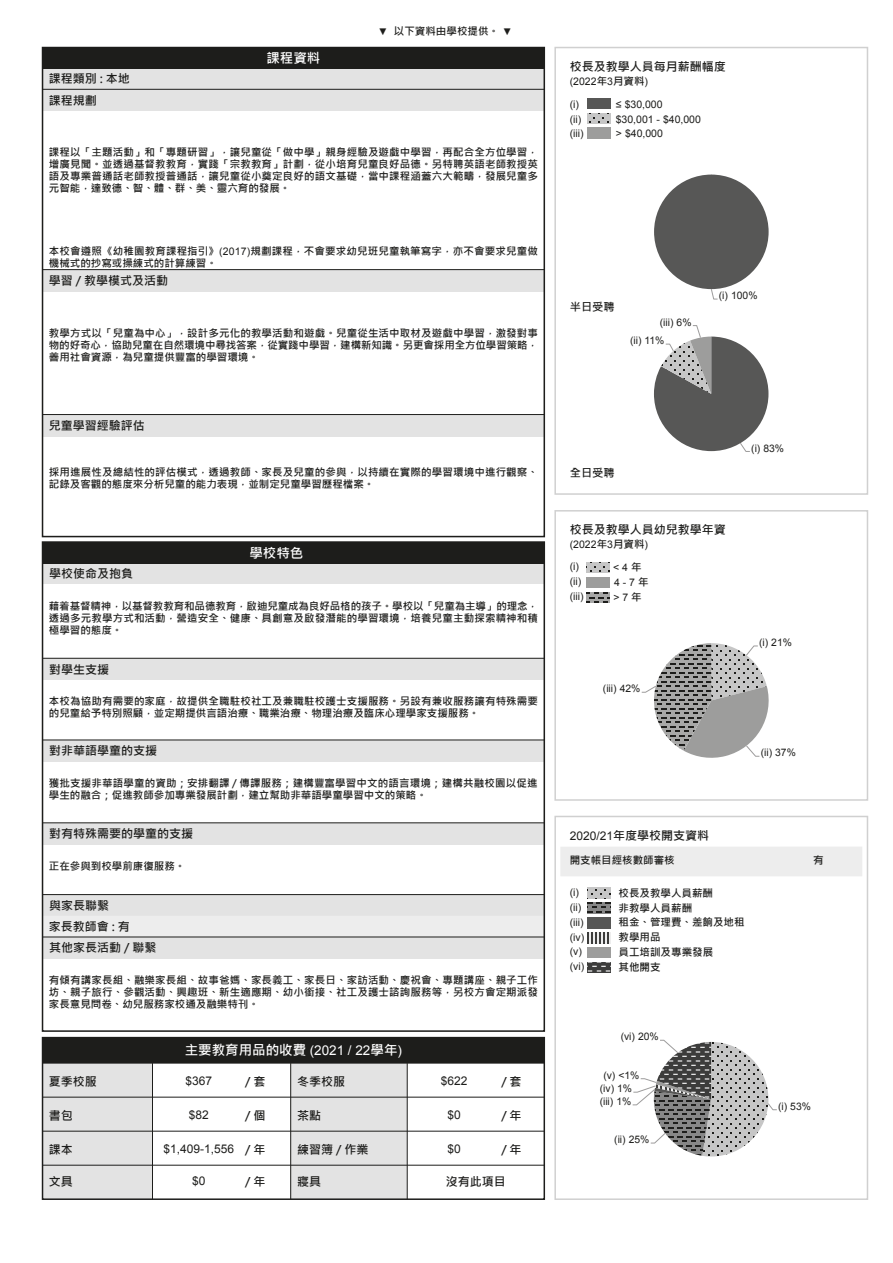
<style>
.page{position:relative;width:893px;height:1263px;background:#fff}
.page>*{position:absolute;margin:0;border:0;box-sizing:border-box;transform-origin:0 0}
.t1{font:700 13.5px "Microsoft Jheng Hei";color:#fff}
.t2{font:700 12px/20.9px "Microsoft Jheng Hei";color:#1d1d1b}
.t3{font:12px "Arial";color:#1d1d1b}
.t4{font:700 11.25px "Microsoft Jheng Hei";color:#1d1d1b}
.t5{font:700 10.5px/12px "Microsoft Jheng Hei";letter-spacing:.01em;color:#1d1d1b;text-align:justify}
.t6{font:10.5px "Arial";color:#1d1d1b}
.t7{font:10.35px "Arial";color:#1d1d1b}
.s1{font-family:"Arial";font-weight:400;font-size:9.75px}
.s2{font-family:"Arial";font-weight:400}
.s3{font-family:"Microsoft Jheng Hei";font-weight:700}
</style>
<div class="page">
<div style="left:560px;top:846px;width:302px;height:30px;background:#ededed"></div>
<img style="left:588px;top:917px;width:22px;height:11px">
<svg style="left:588px;top:962px;width:22px;height:11px"></svg>
<svg style="left:588px;top:932px;width:22px;height:11px"></svg>
<svg style="left:588px;top:903px;width:22px;height:10px"></svg>
<svg style="left:588px;top:888px;width:22px;height:10px"></svg>
<div style="left:554px;top:816px;width:314px;height:384px;border:2px solid #d0d0d0"></div>
<div style="left:554px;top:510px;width:314px;height:291px;border:2px solid #d0d0d0"></div>
<svg style="left:587px;top:592px;width:22px;height:11px"></svg>
<svg style="left:587px;top:562px;width:22px;height:11px"></svg>
<div style="left:554px;top:47px;width:314px;height:448px;border:2px solid #d0d0d0"></div>
<img style="left:587px;top:98px;width:23px;height:11px">
<svg style="left:587px;top:113px;width:23px;height:11px"></svg>
<svg style="left:654px;top:175px;width:115px;height:125px"></svg>
<svg style="left:654px;top:325px;width:114px;height:127px"></svg>
<svg style="left:641px;top:643px;width:128px;height:115px"></svg>
<svg style="left:632px;top:1039px;width:145px;height:117px"></svg>
<div style="left:291px;top:1063px;width:116px;height:136px;background:#e3e3e3"></div>
<div style="left:43px;top:1063px;width:109px;height:136px;background:#e3e3e3"></div>
<div style="left:42px;top:1037px;width:503px;height:163px;border:2px solid #1d1d1b"></div>
<hr style="left:43px;top:1097px;width:501px;height:1px;background:#1d1d1b">
<hr style="left:43px;top:1165px;width:501px;height:1px;background:#1d1d1b">
<hr style="left:43px;top:1131px;width:501px;height:1px;background:#1d1d1b">
<div style="left:43px;top:1037px;width:501px;height:26px;background:#1d1d1b"></div>
<hr style="left:43px;top:1063px;width:501px;height:1px;background:#1d1d1b">
<hr style="left:152px;top:1063px;width:1px;height:136px;background:#1d1d1b">
<hr style="left:290px;top:1063px;width:1px;height:136px;background:#1d1d1b">
<hr style="left:407px;top:1063px;width:1px;height:136px;background:#1d1d1b">
<div style="left:43px;top:658px;width:501px;height:22px;background:#e3e3e3"></div>
<hr style="left:43px;top:658px;width:501px;height:1px;background:#1d1d1b">
<div style="left:43px;top:895px;width:501px;height:21px;background:#e3e3e3"></div>
<div style="left:43px;top:916px;width:501px;height:21px;background:#ededed"></div>
<hr style="left:43px;top:894px;width:501px;height:1px;background:#1d1d1b">
<div style="left:43px;top:563px;width:501px;height:21px;background:#e3e3e3"></div>
<div style="left:43px;top:542px;width:501px;height:21px;background:#1d1d1b"></div>
<div style="left:43px;top:937px;width:501px;height:21px;background:#e3e3e3"></div>
<hr style="left:43px;top:937px;width:501px;height:1px;background:#1d1d1b">
<div style="left:43px;top:740px;width:501px;height:21px;background:#e3e3e3"></div>
<hr style="left:43px;top:740px;width:501px;height:1px;background:#1d1d1b">
<div style="left:43px;top:823px;width:501px;height:21px;background:#e3e3e3"></div>
<hr style="left:43px;top:822px;width:501px;height:1px;background:#1d1d1b">
<div style="left:42px;top:541px;width:503px;height:491px;border:2px solid #1d1d1b"></div>
<div style="left:43px;top:270px;width:501px;height:21px;background:#e3e3e3"></div>
<hr style="left:43px;top:269px;width:501px;height:1px;background:#1d1d1b">
<div style="left:43px;top:415px;width:501px;height:21px;background:#e3e3e3"></div>
<hr style="left:43px;top:414px;width:501px;height:1px;background:#1d1d1b">
<div style="left:43px;top:89px;width:501px;height:22px;background:#e3e3e3"></div>
<div style="left:43px;top:68px;width:501px;height:21px;background:#e3e3e3"></div>
<hr style="left:43px;top:89px;width:501px;height:1px;background:#1d1d1b">
<div style="left:43px;top:48px;width:501px;height:21px;background:#1d1d1b"></div>
<div style="left:42px;top:47px;width:503px;height:490px;border:2px solid #1d1d1b"></div>
<p class="t2" style="left:49px;top:69px;width:83px">課程類別 : 本地</p>
<p class="t2" style="left:49px;top:90px;width:50px">課程規劃</p>
<p class="t1" style="left:266px;top:50px;width:55px">課程資料</p>
<p class="t5" style="left:378px;top:25px;width:135px"><span class="s1">▼</span> 以下資料由學校提供。 <span class="s1">▼</span></p>
<p class="t5" style="left:49px;top:146px;width:491px">課程以「主題活動」和「專題研習」，讓兒童從「做中學」親身經驗及遊戲中學習，再配合全方位學習，增廣見聞。並透過基督教教育，實踐「宗教教育」計劃，從小培育兒童良好品德。另特聘英語老師教授英語及專業普通話老師教授普通話，讓兒童從小奠定良好的語文基礎，當中課程涵蓋六大範疇，發展兒童多元智能，達致德、智、體、群、美、靈六育的發展。</p>
<p class="t5" style="left:49px;top:246px;width:490px">本校會遵照《幼稚園教育課程指引》<span class="s2">(2017)</span>規劃課程，不會要求幼兒班兒童執筆寫字，亦不會要求兒童做機械式的抄寫或操練式的計算練習。</p>
<p class="t2" style="left:49px;top:271px;width:121px">學習 / 教學模式及活動</p>
<p class="t5" style="left:49px;top:327px;width:491px">教學方式以「兒童為中心」，設計多元化的教學活動和遊戲。兒童從生活中取材及遊戲中學習，激發對事物的好奇心，協助兒童在自然環境中尋找答案，從實踐中學習，建構新知識。另更會採用全方位學習策略，善用社會資源，為兒童提供豐富的學習環境。</p>
<p class="t2" style="left:49px;top:416px;width:98px">兒童學習經驗評估</p>
<p class="t5" style="left:49px;top:467px;width:491px">採用進展性及總結性的評估模式，透過教師、家長及兒童的參與，以持續在實際的學習環境中進行觀察、記錄及客觀的態度來分析兒童的能力表現，並制定兒童學習歷程檔案。</p>
<p class="t2" style="left:49px;top:563px;width:85px">學校使命及抱負</p>
<p class="t1" style="left:249px;top:545px;width:55px">學校特色</p>
<p class="t5" style="left:49px;top:600px;width:491px">藉着基督精神，以基督教教育和品德教育，啟迪兒童成為良好品格的孩子。學校以「兒童為主導」的理念，透過多元教學方式和活動，營造安全、健康、具創意及啟發潛能的學習環境，培養兒童主動探索精神和積極學習的態度。</p>
<p class="t2" style="left:49px;top:659px;width:62px">對學生支援</p>
<p class="t5" style="left:49px;top:695px;width:491px">本校為協助有需要的家庭，故提供全職駐校社工及兼職駐校護士支援服務。另設有兼收服務讓有特殊需要的兒童給予特別照顧，並定期提供言語治療、職業治療、物理治療及臨床心理學家支援服務。</p>
<p class="t2" style="left:49px;top:741px;width:109px">對非華語學童的支援</p>
<p class="t5" style="left:49px;top:777px;width:490px">獲批支援非華語學童的資助；安排翻譯 / 傳譯服務；建構豐富學習中文的語言環境；建構共融校園以促進學生的融合；促進教師參加專業發展計劃，建立幫助非華語學童學習中文的策略。</p>
<p class="t2" style="left:49px;top:823px;width:145px">對有特殊需要的學童的支援</p>
<p class="t5" style="left:49px;top:860px;width:138px">正在參與到校學前康復服務。</p>
<p class="t2" style="left:49px;top:895px;width:83px">與家長聯繫<br>家長教師會 : 有</p>
<p class="t2" style="left:49px;top:938px;width:109px">其他家長活動 / 聯繫</p>
<p class="t5" style="left:49px;top:974px;width:491px">有傾有講家長組、融樂家長組、故事爸媽、家長義工、家長日、家訪活動、慶祝會、專題講座、親子工作坊、親子旅行、參觀活動、興趣班、新生適應期、幼小銜接、社工及護士諮詢服務等，另校方會定期派發家長意見問卷、幼兒服務家校通及融樂特刊。</p>
<p class="t1" style="left:185px;top:1042px;width:219px">主要教育用品的收費 <span class="s2">(2021 / 22</span>學年<span class="s2">)</span></p>
<p class="t2" style="left:245px;top:1071px;width:22px">/ 套</p>
<p class="t2" style="left:245px;top:1105px;width:22px">/ 個</p>
<p class="t2" style="left:49px;top:1071px;width:50px">夏季校服</p>
<p class="t2" style="left:297px;top:1071px;width:49px">冬季校服</p>
<p class="t2" style="left:49px;top:1105px;width:25px">書包</p>
<p class="t2" style="left:297px;top:1105px;width:25px">茶點</p>
<p class="t2" style="left:49px;top:1139px;width:25px">課本</p>
<p class="t2" style="left:297px;top:1139px;width:73px">練習簿 / 作業</p>
<p class="t2" style="left:49px;top:1171px;width:25px">文具</p>
<p class="t2" style="left:297px;top:1171px;width:25px">寢具</p>
<p class="t2" style="left:501px;top:1071px;width:22px">/ 套</p>
<p class="t3" style="left:186px;top:1073px;width:28px">$367</p>
<p class="t3" style="left:189px;top:1107px;width:22px">$82</p>
<p class="t3" style="left:441px;top:1073px;width:28px">$622</p>
<p class="t3" style="left:448px;top:1107px;width:15px">$0</p>
<p class="t2" style="left:501px;top:1105px;width:22px">/ 年</p>
<p class="t2" style="left:245px;top:1139px;width:22px">/ 年</p>
<p class="t2" style="left:501px;top:1139px;width:22px">/ 年</p>
<p class="t3" style="left:164px;top:1141px;width:72px">$1,409-1,556</p>
<p class="t3" style="left:448px;top:1141px;width:15px">$0</p>
<p class="t3" style="left:192px;top:1173px;width:15px">$0</p>
<p class="t2" style="left:446px;top:1171px;width:61px">沒有此項目</p>
<p class="t2" style="left:245px;top:1171px;width:22px">/ 年</p>
<p class="t2" style="left:570px;top:56px;width:157px">校長及教學人員每月薪酬幅度</p>
<p class="t6" style="left:570px;top:74px;width:80px">(2022<span class="s3">年</span>3<span class="s3">月資料</span>)</p>
<p class="t6" style="left:570px;top:97px;width:11px">(i)</p>
<p class="t6" style="left:616px;top:97px;width:48px">≤ $30,000</p>
<p class="t6" style="left:570px;top:127px;width:15px">(iii)</p>
<p class="t6" style="left:616px;top:127px;width:48px">&gt; $40,000</p>
<p class="t6" style="left:570px;top:112px;width:13px">(ii)</p>
<p class="t6" style="left:616px;top:112px;width:87px">$30,001 - $40,000</p>
<p class="t4" style="left:570px;top:300px;width:46px">半日受聘</p>
<p class="t7" style="left:660px;top:315px;width:33px">(iii) 6%</p>
<p class="t7" style="left:630px;top:334px;width:36px">(ii) 11%</p>
<p class="t7" style="left:719px;top:289px;width:40px">(i) 100%</p>
<p class="t4" style="left:570px;top:466px;width:46px">全日受聘</p>
<p class="t7" style="left:751px;top:441px;width:34px">(i) 83%</p>
<p class="t2" style="left:570px;top:519px;width:157px">校長及教學人員幼兒教學年資</p>
<p class="t6" style="left:570px;top:537px;width:80px">(2022<span class="s3">年</span>3<span class="s3">月資料</span>)</p>
<p class="t6" style="left:570px;top:575px;width:13px">(ii)</p>
<p class="t6" style="left:614px;top:575px;width:36px">4 - 7 <span class="s3">年</span></p>
<p class="t6" style="left:570px;top:590px;width:15px">(iii)</p>
<p class="t6" style="left:613px;top:590px;width:30px">&gt; 7 <span class="s3">年</span></p>
<p class="t6" style="left:570px;top:560px;width:11px">(i)</p>
<p class="t6" style="left:613px;top:560px;width:30px">&lt; 4 <span class="s3">年</span></p>
<p class="t7" style="left:603px;top:682px;width:39px">(iii) 42%</p>
<p class="t7" style="left:759px;top:636px;width:34px">(i) 21%</p>
<p class="t7" style="left:761px;top:746px;width:37px">(ii) 37%</p>
<p class="t2" style="left:570px;top:825px;width:141px"><span class="s2">2020/21</span>年度學校開支資料</p>
<p class="t5" style="left:570px;top:854px;width:106px">開支帳目經核數師審核</p>
<p class="t6" style="left:570px;top:885px;width:11px">(i)</p>
<p class="t5" style="left:619px;top:887px;width:96px">校長及教學人員薪酬</p>
<p class="t6" style="left:570px;top:900px;width:13px">(ii)</p>
<p class="t5" style="left:619px;top:902px;width:75px">非教學人員薪酬</p>
<p class="t6" style="left:570px;top:915px;width:15px">(iii)</p>
<p class="t5" style="left:619px;top:916px;width:127px">租金、管理費、差餉及地租</p>
<p class="t6" style="left:570px;top:945px;width:14px">(v)</p>
<p class="t5" style="left:619px;top:946px;width:96px">員工培訓及專業發展</p>
<p class="t6" style="left:570px;top:959px;width:16px">(vi)</p>
<p class="t5" style="left:619px;top:961px;width:43px">其他開支</p>
<p class="t6" style="left:570px;top:930px;width:16px">(iv)</p>
<p class="t5" style="left:619px;top:931px;width:43px">教學用品</p>
<p class="t7" style="left:621px;top:1030px;width:40px">(vi) 20%</p>
<p class="t7" style="left:603px;top:1068px;width:37px">(v) &lt;1%</p>
<p class="t7" style="left:600px;top:1082px;width:34px">(iv) 1%</p>
<p class="t7" style="left:600px;top:1094px;width:33px">(iii) 1%</p>
<p class="t7" style="left:614px;top:1133px;width:37px">(ii) 25%</p>
<p class="t5" style="left:813px;top:854px;width:12px">有</p>
<p class="t7" style="left:778px;top:1099px;width:34px">(i) 53%</p>
</div>
